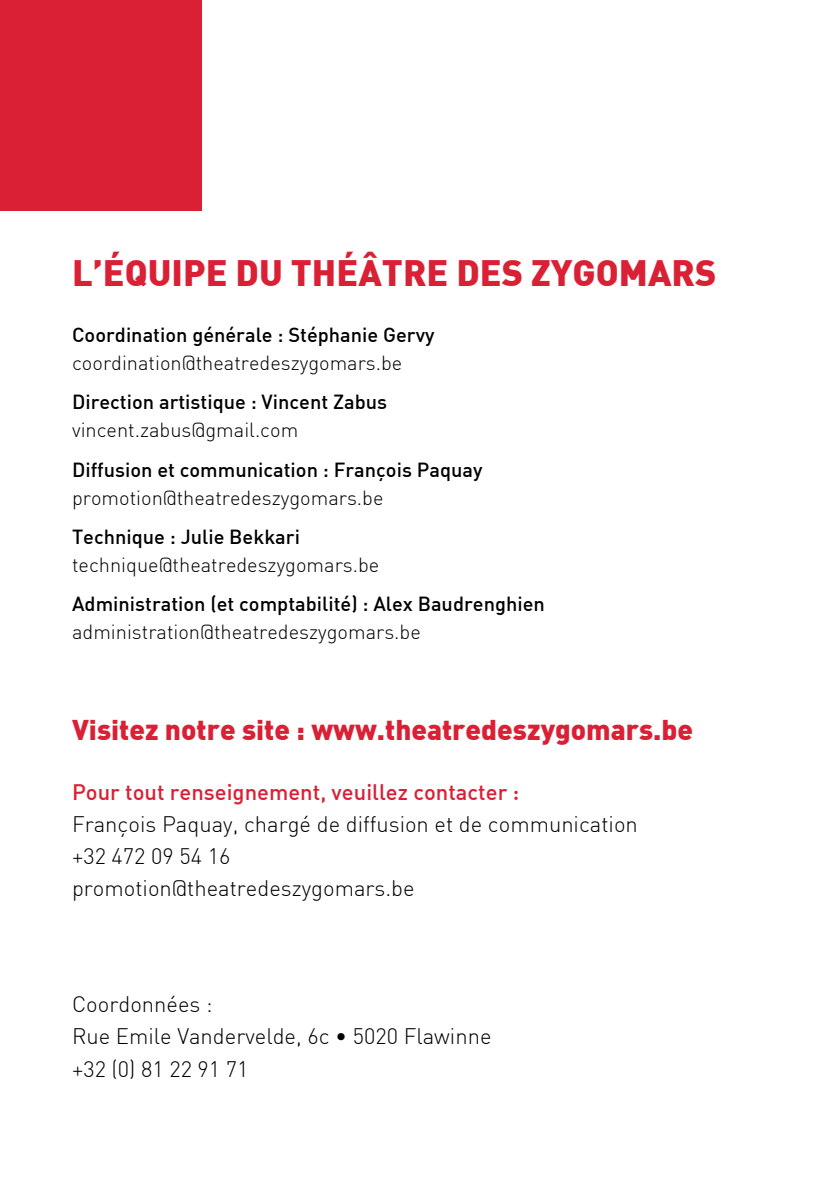
<style>
.page{position:relative;width:840px;height:1191px;background:#fff}
.page>*{position:absolute;margin:0;border:0;box-sizing:border-box;transform-origin:0 0}
.t1{font:900 36px "DIN";color:#da2035}
.t2{font:900 28px "DIN";color:#da2035}
.t3{font:300 22px/32px "DIN";color:#000}
.t4{font:500 22px "DIN Alternate";color:#da2035}
.t5{font:500 20px "DIN";color:#000}
.t6{font:300 20px "DIN";color:#000}
</style>
<div class="page">
<div style="left:0;top:0;width:201px;height:211px;background:#da2035"></div>
<h1 class="t1" style="left:72px;top:249px;width:645px">L’ÉQUIPE DU THÉÂTRE DES ZYGOMARS</h1>
<p class="t5" style="left:72px;top:322px;width:364px">Coordination générale : Stéphanie Gervy</p>
<p class="t6" style="left:72px;top:350px;width:331px">coordination@theatredeszygomars.be</p>
<p class="t5" style="left:72px;top:389px;width:316px">Direction artistique : Vincent Zabus</p>
<p class="t6" style="left:72px;top:418px;width:227px">vincent.zabus@gmail.com</p>
<p class="t5" style="left:72px;top:456px;width:411px">Diffusion et communication : François Paquay</p>
<p class="t6" style="left:72px;top:485px;width:313px">promotion@theatredeszygomars.be</p>
<p class="t5" style="left:72px;top:524px;width:229px">Technique : Julie Bekkari</p>
<p class="t6" style="left:72px;top:552px;width:308px">technique@theatredeszygomars.be</p>
<p class="t5" style="left:72px;top:591px;width:474px">Administration (et comptabilité) : Alex Baudrenghien</p>
<p class="t6" style="left:72px;top:620px;width:350px">administration@theatredeszygomars.be</p>
<h2 class="t2" style="left:72px;top:711px;width:622px">Visitez notre site : www.theatredeszygomars.be</h2>
<p class="t4" style="left:72px;top:778px;width:448px">Pour tout renseignement, veuillez contacter :</p>
<p class="t3" style="left:72px;top:808px;width:567px">François Paquay, chargé de diffusion et de communication +32 472 09 54 16<br>promotion@theatredeszygomars.be</p>
<p class="t3" style="left:72px;top:988px;width:420px">Coordonnées :<br>Rue Emile Vandervelde, 6c • 5020 Flawinne +32 (0) 81 22 91 71</p>
</div>
